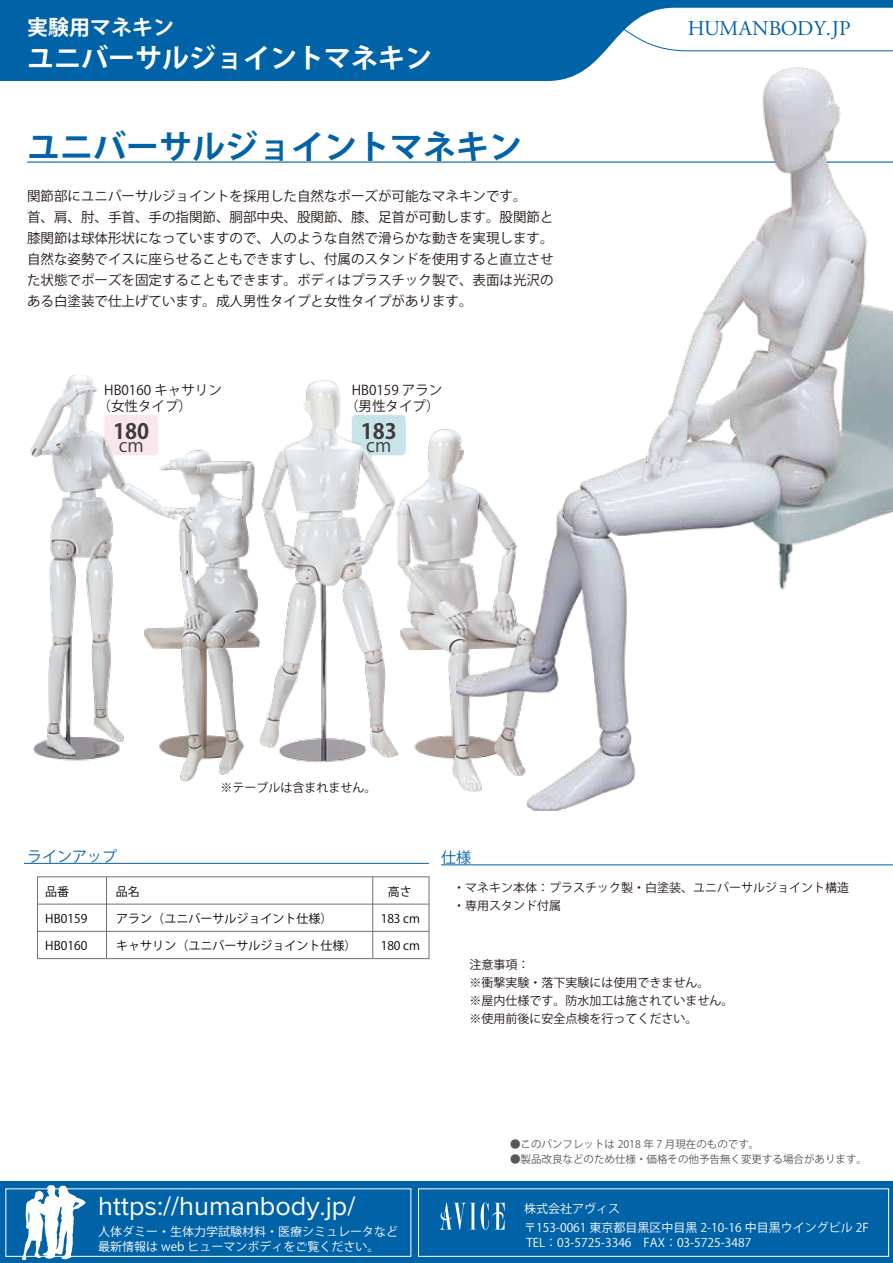
<style>
.page{position:relative;width:893px;height:1263px;background:#fff}
.page>*{position:absolute;margin:0;border:0;box-sizing:border-box;transform-origin:0 0}
.t1{font:700 33px "Koz Go Pr 6 N";color:#0062a7}
.t2{font:27px "Proxima Nova";color:#fff}
.t3{font:700 27px "Koz Go Pr 6 N";color:#fff}
.t4{font:21px "Adobe Garamond Pro";letter-spacing:.005em;color:#0062a7}
.t5{font:700 21px "Koz Go Pr 6 N";color:#fff}
.t6{font:700 21px "Koz Go Pr 6 N";color:#3d3a39}
.t7{font:18px "Koz Go Pr 6 N";color:#3d3a39}
.t8{font:15px "Koz Go Pr 6 N";color:#0062a7}
.t9{font:13.5px/21px "Koz Go Pr 6 N";color:#231815}
.t10{font:13.5px/16.5px "Koz Go Pr 6 N";color:#221815;text-align:center}
.t11{font:12px/19.2px "Koz Go Pr 6 N";color:#fff}
.t12{font:12px/18px "Koz Go Pr 6 N";color:#231815}
.t13{font:12px "Koz Go Pr 6 N";color:#040000}
.t14{font:12px/18px "Koz Go Pr 6 N";color:#221815}
.t15{font:10.5px "Koz Go Pr 6 N";color:#595857}
</style>
<div class="page">
<div style="left:0;top:1182px;width:893px;height:81px;background:#0062a7"></div>
<svg style="left:440px;top:1202px;width:65px;height:28px"></svg>
<div style="left:5px;top:1188px;width:406px;height:69px;border:1px solid #fff"></div>
<div style="left:418px;top:1188px;width:471px;height:69px;border:1px solid #fff"></div>
<svg style="left:22px;top:1185px;width:64px;height:75px"></svg>
<svg style="left:0;top:0;width:893px;height:81px;fill:#0062a7"></svg>
<hr style="left:441px;top:864px;width:452px;height:1px;background:#0062a7">
<hr style="left:24px;top:863px;width:405px;height:1px;background:#0062a7">
<div style="left:37px;top:877px;width:392px;height:82px;border:1px solid #717071"></div>
<hr style="left:38px;top:931px;width:391px;height:1px;background:#717071">
<hr style="left:38px;top:904px;width:391px;height:1px;background:#717071">
<hr style="left:372px;top:877px;width:1px;height:81px;background:#717071">
<hr style="left:106px;top:877px;width:1px;height:81px;background:#717071">
<hr style="left:27px;top:162px;width:866px;height:1px;background:#0062a7">
<img style="left:30px;top:375px;width:230px;height:406px">
<img style="left:260px;top:381px;width:196px;height:397px">
<img style="left:456px;top:68px;width:437px;height:743px">
<h3 class="t5" style="left:27px;top:15px;width:148px">実験用マネキン</h3>
<h3 class="t4" style="left:688px;top:16px;width:165px">HUMANBODY.JP</h3>
<h2 class="t3" style="left:27px;top:42px;width:406px">ユニバーサルジョイントマネキン</h2>
<h1 class="t1" style="left:27px;top:128px;width:496px">ユニバーサルジョイントマネキン</h1>
<p class="t9" style="left:27px;top:186px;width:528px">関節部にユニバーサルジョイントを採用した自然なポーズが可能なマネキンです。<br>首、肩、肘、手首、手の指関節、胴部中央、股関節、膝、足首が可動します。股関節と膝関節は球体形状になっていますので、人のような自然で滑らかな動きを実現します。自然な姿勢でイスに座らせることもできますし、付属のスタンドを使用すると直立させた状態でポーズを固定することもできます。ボディはプラスチック製で、表面は光沢のある白塗装で仕上げています。成人男性タイプと女性タイプがあります。</p>
<p class="t10" style="left:98px;top:382px;width:126px;text-align:left;text-indent:7px">HB0160 キャサリン（女性タイプ）</p>
<h3 class="t6" style="left:113px;top:419px;width:38px">180</h3>
<h3 class="t7" style="left:119px;top:436px;width:26px">cm</h3>
<p class="t10" style="left:345px;top:382px;width:99px">HB0159 アラン（男性タイプ）</p>
<h3 class="t6" style="left:361px;top:419px;width:38px">183</h3>
<h3 class="t7" style="left:366px;top:436px;width:26px">cm</h3>
<p class="t14" style="left:221px;top:779px;width:157px">※テーブルは含まれません。</p>
<p class="t8" style="left:27px;top:848px;width:91px">ラインアップ</p>
<p class="t8" style="left:441px;top:849px;width:31px">仕様</p>
<p class="t13" style="left:45px;top:885px;width:26px">品番</p>
<p class="t13" style="left:116px;top:885px;width:26px">品名</p>
<p class="t13" style="left:388px;top:885px;width:26px">高さ</p>
<p class="t13" style="left:45px;top:912px;width:44px">HB0159</p>
<p class="t13" style="left:116px;top:912px;width:218px">アラン（ユニバーサルジョイント仕様）</p>
<p class="t13" style="left:381px;top:912px;width:41px">183 cm</p>
<p class="t13" style="left:45px;top:939px;width:44px">HB0160</p>
<p class="t13" style="left:116px;top:939px;width:242px">キャサリン（ユニバーサルジョイント仕様）</p>
<p class="t13" style="left:381px;top:939px;width:41px">180 cm</p>
<p class="t14" style="left:453px;top:879px;width:397px">・マネキン本体：プラスチック製・白塗装、ユニバーサルジョイント構造・専用スタンド付属</p>
<p class="t12" style="left:470px;top:956px;width:265px">注意事項：<br>※衝撃実験・落下実験には使用できません。<br>※屋内仕様です。防水加工は施されていません。※使用前後に安全点検を行ってください。</p>
<h2 class="t2" style="left:98px;top:1190px;width:259px">https://humanbody.jp/</h2>
<p class="t11" style="left:98px;top:1224px;width:301px;line-height:15px">人体ダミー・生体力学試験材料・医療シミュレータなど最新情報は web ヒューマンボディをご覧ください。</p>
<p class="t15" style="left:510px;top:1138px;width:251px">●このパンフレットは 2018 年 7 月現在のものです。</p>
<p class="t15" style="left:510px;top:1153px;width:358px">●製品改良などのため仕様・価格その他予告無く変更する場合があります。</p>
<p class="t11" style="left:524px;top:1199px;width:346px">株式会社アヴィス<br>〒153-0061 東京都目黒区中目黒 2-10-16 中目黒ウイングビル 2F</p>
<p class="t11" style="left:527px;top:1233px;width:226px">TEL：03-5725-3346　FAX：03-5725-3487</p>
</div>
